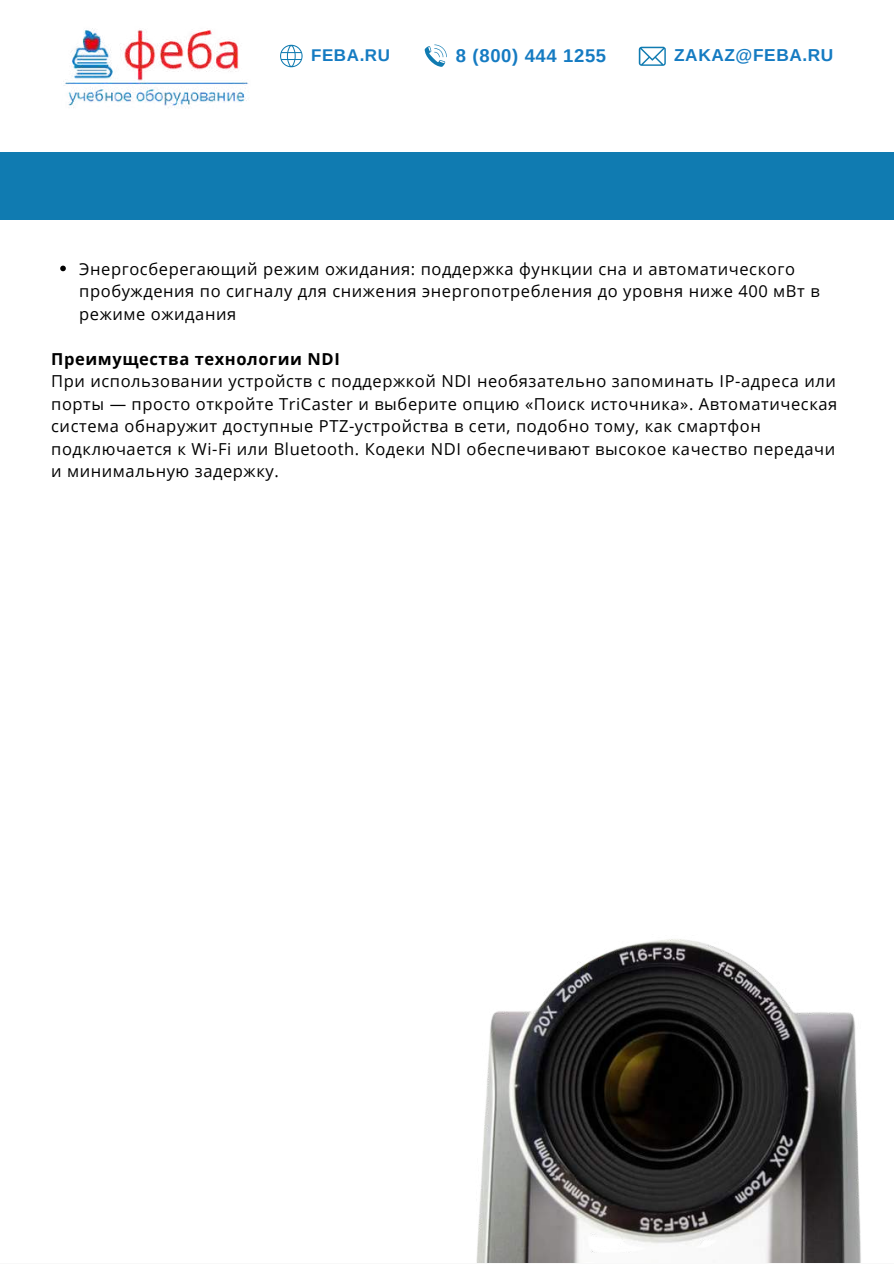
<style>
.page{position:relative;width:894px;height:1264px;background:#fff}
.page>*{position:absolute;margin:0;border:0;box-sizing:border-box;transform-origin:0 0}
.t1{font:700 18.45px "Arimo";letter-spacing:.035em;color:#157bc2}
.t2{font:700 17.25px "Arimo";letter-spacing:.035em;color:#157bc2}
.t3{font:700 16.95px "Arimo";letter-spacing:.035em;color:#157bc2}
.t4{font:16.5px/22.5px "Open Sans";letter-spacing:.035em;color:#000}
.t5{font:700 16.5px "Open Sans";letter-spacing:.035em;color:#000}
</style>
<div class="page">
<img style="left:63px;top:28px;width:186px;height:80px">
<svg style="left:638px;top:47px;width:27px;height:19px"></svg>
<svg style="left:424px;top:45px;width:22px;height:22px"></svg>
<svg style="left:280px;top:45px;width:22px;height:22px"></svg>
<div style="left:0;top:152px;width:893px;height:68px;background:#107bb1"></div>
<svg style="left:60px;top:265px;width:6px;height:6px"></svg>
<img style="left:476px;top:939px;width:385px;height:323px">
<p class="t3" style="left:311px;top:46px;width:80px">FEBA.RU</p>
<p class="t1" style="left:456px;top:45px;width:152px">8 (800) 444 1255</p>
<p class="t2" style="left:674px;top:45px;width:161px">ZAKAZ@FEBA.RU</p>
<p class="t4" style="left:79px;top:257px;width:741px">Энергосберегающий режим ожидания: поддержка функции сна и автоматического пробуждения по сигналу для снижения энергопотребления до уровня ниже 400 мВт в режиме ожидания</p>
<p class="t5" style="left:51px;top:347px;width:290px">Преимущества технологии NDI</p>
<p class="t4" style="left:51px;top:369px;width:787px">При использовании устройств с поддержкой NDI необязательно запоминать IP-адреса или порты — просто откройте TriCaster и выберите опцию «Поиск источника». Автоматическая система обнаружит доступные PTZ-устройства в сети, подобно тому, как смартфон подключается к Wi-Fi или Bluetooth. Кодеки NDI обеспечивают высокое качество передачи и минимальную задержку.</p>
</div>
